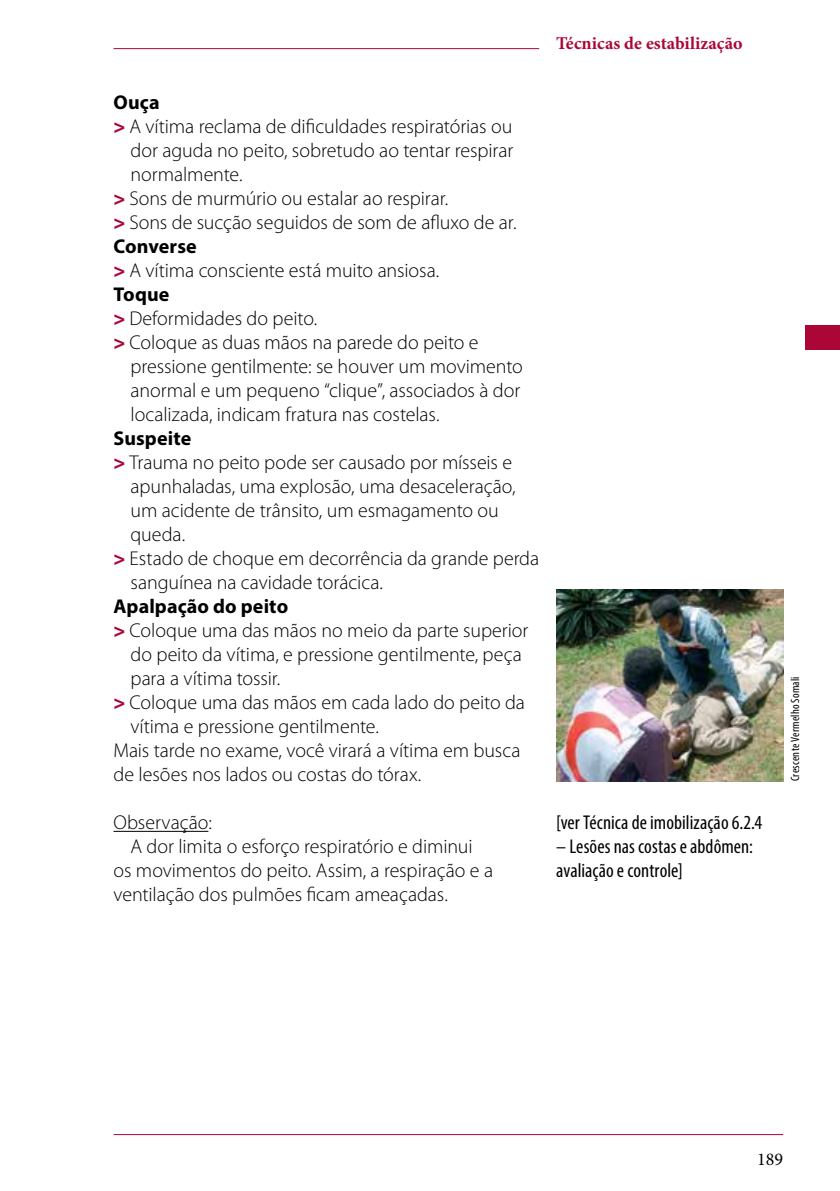
<style>
.page{position:relative;width:840px;height:1191px;background:#fff}
.page>*{position:absolute;margin:0;border:0;box-sizing:border-box;transform-origin:0 0}
.t1{font:300 20px "Myriad Pro";letter-spacing:-.005em;color:#000}
.t2{font:condensed 20px/24px "Myriad Pro";letter-spacing:.005em;color:#000}
.t3{font:700 20px "Myriad Pro";letter-spacing:.005em;color:#000}
.t4{font:700 18px "Minion Pro";color:#ab0635}
.t5{font:18px "Minion Pro";color:#000}
.t6{font:condensed 12px "Myriad Pro";letter-spacing:.02em;color:#000}
.s1{font-weight:900;color:#ab0635}
</style>
<div class="page">
<hr style="left:113px;top:831px;width:95px;height:1px;background:#000">
<hr style="left:113px;top:48px;width:426px;height:1px;background:#ab0635">
<hr style="left:113px;top:1134px;width:669px;height:1px;background:#ab0635">
<div style="left:805px;top:325px;width:34px;height:24px;background:#ab0635"></div>
<img style="left:556px;top:589px;width:226px;height:192px">
<p class="t3" style="left:113px;top:89px;width:48px">Ouça</p>
<p class="t1" style="left:113px;top:114px;width:400px"><span class="s1">&gt;</span> A vítima reclama de dificuldades respiratórias ou</p>
<p class="t1" style="left:130px;top:138px;width:384px">dor aguda no peito, sobretudo ao tentar respirar</p>
<p class="t1" style="left:130px;top:162px;width:113px">normalmente.</p>
<p class="t1" style="left:113px;top:186px;width:336px"><span class="s1">&gt;</span> Sons de murmúrio ou estalar ao respirar.</p>
<p class="t1" style="left:113px;top:210px;width:404px"><span class="s1">&gt;</span> Sons de sucção seguidos de som de afluxo de ar.</p>
<p class="t3" style="left:113px;top:233px;width:85px">Converse</p>
<p class="t1" style="left:113px;top:258px;width:327px"><span class="s1">&gt;</span> A vítima consciente está muito ansiosa.</p>
<p class="t3" style="left:113px;top:281px;width:57px">Toque</p>
<p class="t1" style="left:113px;top:306px;width:205px"><span class="s1">&gt;</span> Deformidades do peito.</p>
<p class="t1" style="left:113px;top:330px;width:366px"><span class="s1">&gt;</span> Coloque as duas mãos na parede do peito e</p>
<p class="t1" style="left:130px;top:354px;width:393px">pressione gentilmente: se houver um movimento</p>
<p class="t1" style="left:130px;top:378px;width:391px">anormal e um pequeno “clique”, associados à dor</p>
<p class="t1" style="left:130px;top:402px;width:310px">localizada, indicam fratura nas costelas.</p>
<p class="t3" style="left:113px;top:425px;width:79px">Suspeite</p>
<p class="t1" style="left:113px;top:450px;width:400px"><span class="s1">&gt;</span> Trauma no peito pode ser causado por mísseis e</p>
<p class="t1" style="left:130px;top:474px;width:386px">apunhaladas, uma explosão, uma desaceleração,</p>
<p class="t1" style="left:130px;top:498px;width:369px">um acidente de trânsito, um esmagamento ou</p>
<p class="t1" style="left:130px;top:522px;width:56px">queda.</p>
<p class="t1" style="left:113px;top:546px;width:427px"><span class="s1">&gt;</span> Estado de choque em decorrência da grande perda</p>
<p class="t1" style="left:130px;top:570px;width:254px">sanguínea na cavidade torácica.</p>
<p class="t3" style="left:113px;top:593px;width:176px">Apalpação do peito</p>
<p class="t1" style="left:113px;top:618px;width:416px"><span class="s1">&gt;</span> Coloque uma das mãos no meio da parte superior</p>
<p class="t1" style="left:130px;top:642px;width:392px">do peito da vítima, e pressione gentilmente, peça</p>
<p class="t1" style="left:130px;top:666px;width:151px">para a vítima tossir.</p>
<p class="t1" style="left:113px;top:690px;width:413px"><span class="s1">&gt;</span> Coloque uma das mãos em cada lado do peito da</p>
<p class="t1" style="left:130px;top:714px;width:250px">vítima e pressione gentilmente.</p>
<p class="t1" style="left:113px;top:738px;width:408px">Mais tarde no exame, você virará a vítima em busca</p>
<p class="t1" style="left:113px;top:762px;width:309px">de lesões nos lados ou costas do tórax.</p>
<p class="t1" style="left:113px;top:810px;width:100px">Observação:</p>
<p class="t1" style="left:130px;top:834px;width:343px">A dor limita o esforço respiratório e diminui</p>
<p class="t1" style="left:113px;top:858px;width:381px">os movimentos do peito. Assim, a respiração e a</p>
<p class="t1" style="left:113px;top:882px;width:336px">ventilação dos pulmões ficam ameaçadas.</p>
<p class="t4" style="left:556px;top:31px;width:188px">Técnicas de estabilização</p>
<p class="t2" style="left:556px;top:810px;width:207px">[ver Técnica de imobilização 6.2.4</p>
<p class="t2" style="left:556px;top:834px;width:198px">– Lesões nas costas e abdômen: avaliação e controle]</p>
<p class="t6" style="left:787px;top:781px;width:106px;rotate:-90deg">Crescente Vermelho Somali</p>
<p class="t5" style="left:756px;top:1147px;width:27px">189</p>
</div>
